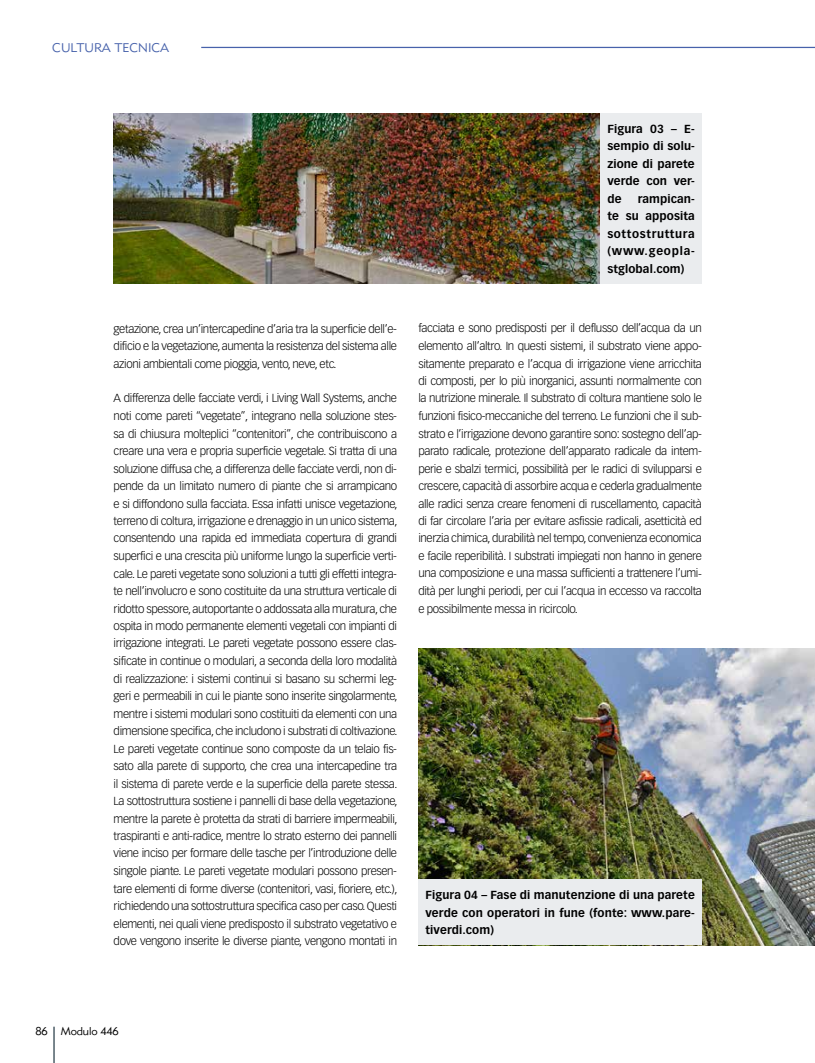
<style>
.page{position:relative;width:815px;height:1063px;background:#fff}
.page>*{position:absolute;margin:0;border:0;box-sizing:border-box;transform-origin:0 0}
.t1{font:12.5px "Metro Lite LT Two";color:#4762ab}
.t2{font:300 11.5px/17.5px "Vectora LT Std";letter-spacing:-.03em;color:#000;text-align:justify}
.t3{font:700 11.5px/17.5px "Vectora LT Std";letter-spacing:.01em;color:#000;text-align:justify}
.t4{font:11.25px "Metro Lite LT Two";letter-spacing:-.015em;color:#000}
</style>
<div class="page">
<hr style="left:53px;top:1027px;width:2px;height:36px;background:#717e86">
<hr style="left:201px;top:47px;width:614px;height:1px;background:#4762ab">
<img style="left:113px;top:113px;width:487px;height:170px">
<div style="left:600px;top:113px;width:102px;height:170px;background:#eaecee"></div>
<img style="left:418px;top:649px;width:397px;height:296px">
<div style="left:418px;top:880px;width:284px;height:65px;background:#eaecee"></div>
<p class="t1" style="left:52px;top:40px;width:119px">CULTURA TECNICA</p>
<p class="t2" style="left:114px;top:320px;width:285px">getazione, crea un’intercapedine d’aria tra la superficie dell’e&shy;dificio e la vegetazione, aumenta la resistenza del sistema alle azioni ambientali come pioggia, vento, neve, etc.</p>
<p class="t2" style="left:114px;top:390px;width:285px">A differenza delle facciate verdi, i Living Wall Systems, anche noti come pareti “vegetate”, integrano nella soluzione stes&shy;sa di chiusura molteplici “contenitori”, che contribuiscono a creare una vera e propria superficie vegetale. Si tratta di una soluzione diffusa che, a differenza delle facciate verdi, non di&shy;pende da un limitato numero di piante che si arrampicano e si diffondono sulla facciata. Essa infatti unisce vegetazione, terreno di coltura, irrigazione e drenaggio in un unico sistema, consentendo una rapida ed immediata copertura di grandi superfici e una crescita più uniforme lungo la superficie verti&shy;cale. Le pareti vegetate sono soluzioni a tutti gli effetti integra&shy;te nell’involucro e sono costituite da una struttura verticale di ridotto spessore, autoportante o addossata alla muratura, che ospita in modo permanente elementi vegetali con impianti di irrigazione integrati. Le pareti vegetate possono essere clas&shy;sificate in continue o modulari, a seconda della loro modalità di realizzazione: i sistemi continui si basano su schermi leg&shy;geri e permeabili in cui le piante sono inserite singolarmente, mentre i sistemi modulari sono costituiti da elementi con una dimensione specifica, che includono i substrati di coltivazione.<br>Le pareti vegetate continue sono composte da un telaio fis&shy;sato alla parete di supporto, che crea una intercapedine tra il sistema di parete verde e la superficie della parete stessa.<br>La sottostruttura sostiene i pannelli di base della vegetazione, mentre la parete è protetta da strati di barriere impermeabili, traspiranti e anti-radice, mentre lo strato esterno dei pannelli viene inciso per formare delle tasche per l’introduzione delle singole piante. Le pareti vegetate modulari possono presen&shy;tare elementi di forme diverse (contenitori, vasi, fioriere, etc.), richiedendo una sottostruttura specifica caso per caso. Questi elementi, nei quali viene predisposto il substrato vegetativo e dove vengono inserite le diverse piante, vengono montati in</p>
<p class="t3" style="left:607px;top:120px;width:89px">Figura 03 – E&shy;sempio di solu&shy;zione di parete verde con ver&shy;de</p>
<p class="t3" style="left:607px;top:190px;width:89px;text-indent:30px">rampican&shy;te su apposita sottostruttura (www.geopla&shy;stglobal.com)</p>
<p class="t2" style="left:418px;top:320px;width:285px">facciata e sono predisposti per il deflusso dell’acqua da un elemento all’altro. In questi sistemi, il substrato viene appo&shy;sitamente preparato e l’acqua di irrigazione viene arricchita di composti, per lo più inorganici, assunti normalmente con la nutrizione minerale. Il substrato di coltura mantiene solo le funzioni fisico-meccaniche del terreno. Le funzioni che il sub&shy;strato e l’irrigazione devono garantire sono: sostegno dell’ap&shy;parato radicale, protezione dell’apparato radicale da intem&shy;perie e sbalzi termici, possibilità per le radici di svilupparsi e crescere, capacità di assorbire acqua e cederla gradualmente alle radici senza creare fenomeni di ruscellamento, capacità di far circolare l’aria per evitare asfissie radicali, asetticità ed inerzia chimica, durabilità nel tempo, convenienza economica e facile reperibilità. I substrati impiegati non hanno in genere una composizione e una massa sufficienti a trattenere l’umi&shy;dità per lunghi periodi, per cui l’acqua in eccesso va raccolta e possibilmente messa in ricircolo.</p>
<p class="t3" style="left:425px;top:887px;width:271px">Figura 04 – Fase di manutenzione di una parete verde con operatori in fune (fonte: www.pare&shy;tiverdi.com)</p>
<p class="t4" style="left:35px;top:1025px;width:85px">86 Modulo 446</p>
</div>
